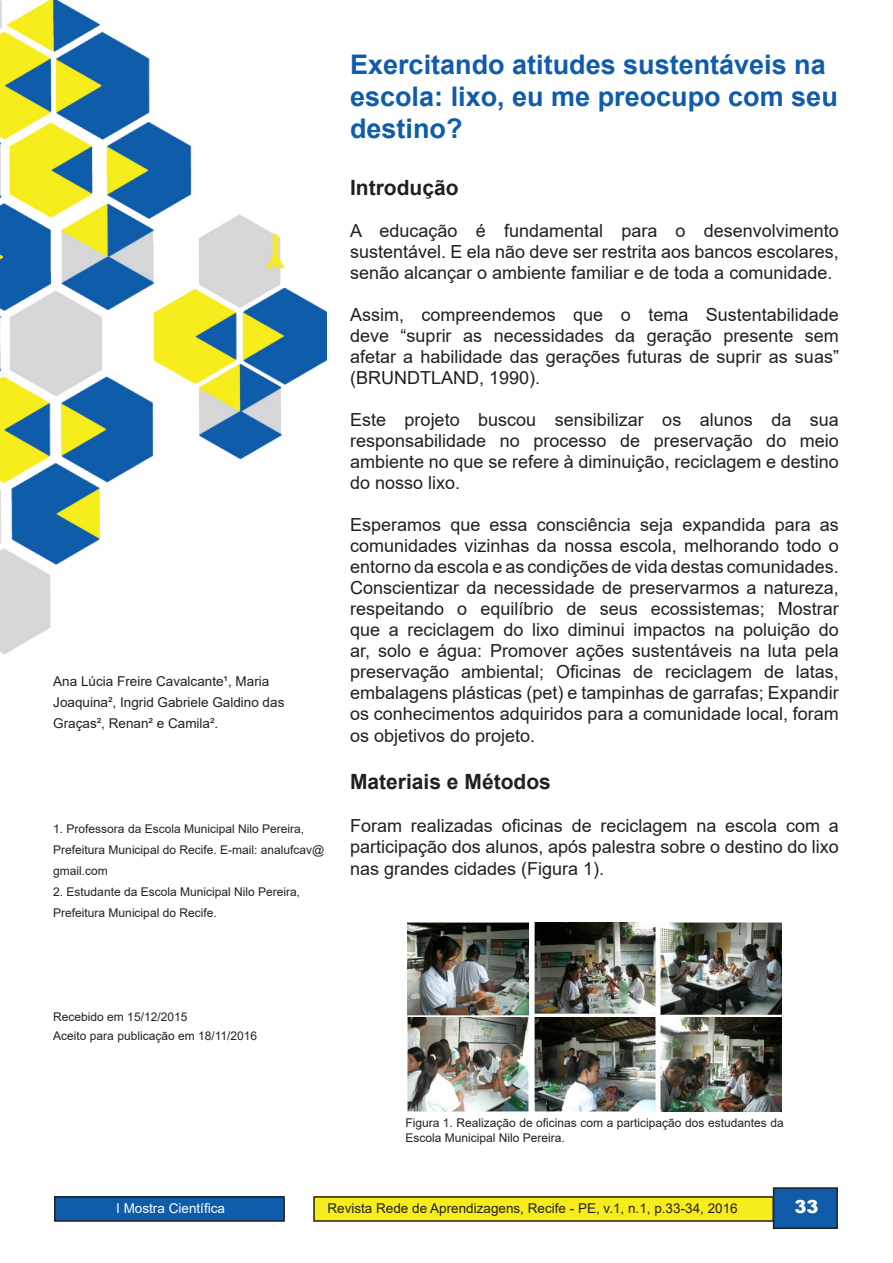
<style>
.page{position:relative;width:893px;height:1263px;background:#fff}
.page>*{position:absolute;margin:0;border:0;box-sizing:border-box;transform-origin:0 0}
.t1{font:700 27px/32.4px "Arial";color:#0f5caa}
.t2{font:700 21px "Arial";color:#231f20}
.t3{font:18px/21px "Arial";color:#231f20;text-align:justify}
.t4{font:900 18px "Arial";color:#fff}
.t5{font:13.5px/21px "Arial";color:#231f20}
.t6{font:13.5px "Arial";color:#fff}
.t7{font:12px/21px "Arial";color:#231f20}
</style>
<div class="page">
<div style="left:774px;top:1188px;width:63px;height:40px;background:#0f5caa"></div>
<div style="left:773px;top:1187px;width:65px;height:42px;border:2px solid #231f20"></div>
<div style="left:314px;top:1197px;width:459px;height:24px;background:#f7ed1c"></div>
<div style="left:313px;top:1196px;width:461px;height:26px;border:2px solid #231f20"></div>
<div style="left:55px;top:1197px;width:229px;height:24px;background:#0f5caa"></div>
<div style="left:54px;top:1196px;width:231px;height:26px;border:2px solid #231f20"></div>
<img style="left:0;top:0;width:326px;height:654px">
<img style="left:407px;top:922px;width:375px;height:190px">
<p class="t5" style="left:53px;top:671px;width:233px">Ana Lúcia Freire Cavalcante¹, Maria<br>Joaquina², Ingrid Gabriele Galdino das<br>Graças², Renan² e Camila².</p>
<p class="t7" style="left:53px;top:818px;width:272px">1. Professora da Escola Municipal Nilo Pereira,<br>Prefeitura Municipal do Recife. E-mail: analufcav@ gmail.com</p>
<p class="t7" style="left:53px;top:881px;width:248px">2. Estudante da Escola Municipal Nilo Pereira,<br>Prefeitura Municipal do Recife.</p>
<p class="t1" style="left:350px;top:48px;width:489px">Exercitando atitudes sustentáveis na escola: lixo, eu me preocupo com seu destino?</p>
<p class="t2" style="left:350px;top:172px;width:110px">Introdução</p>
<p class="t3" style="left:350px;top:220px;width:490px">A educação é fundamental para o desenvolvimento sustentável. E ela não deve ser restrita aos bancos escolares, senão alcançar o ambiente familiar e de toda a comunidade.</p>
<p class="t3" style="left:350px;top:304px;width:490px">Assim, compreendemos que o tema Sustentabilidade deve “suprir as necessidades da geração presente sem afetar a habilidade das gerações futuras de suprir as suas” (BRUNDTLAND, 1990).</p>
<p class="t3" style="left:350px;top:409px;width:490px">Este projeto buscou sensibilizar os alunos da sua responsabilidade no processo de preservação do meio ambiente no que se refere à diminuição, reciclagem e destino do nosso lixo.</p>
<p class="t3" style="left:350px;top:514px;width:490px">Esperamos que essa consciência seja expandida para as comunidades vizinhas da nossa escola, melhorando todo o entorno da escola e as condições de vida destas comunidades.<br>Conscientizar da necessidade de preservarmos a natureza, respeitando o equilíbrio de seus ecossistemas; Mostrar que a reciclagem do lixo diminui impactos na poluição do ar, solo e água: Promover ações sustentáveis na luta pela preservação ambiental; Oficinas de reciclagem de latas, embalagens plásticas (pet) e tampinhas de garrafas; Expandir os conhecimentos adquiridos para a comunidade local, foram os objetivos do projeto.</p>
<p class="t2" style="left:350px;top:766px;width:202px">Materiais e Métodos</p>
<p class="t3" style="left:350px;top:815px;width:490px;line-height:21.6px">Foram realizadas oficinas de reciclagem na escola com a participação dos alunos, após palestra sobre o destino do lixo nas grandes cidades (Figura 1).</p>
<p class="t7" style="left:53px;top:1006px;width:136px">Recebido em 15/12/2015</p>
<p class="t7" style="left:53px;top:1025px;width:205px">Aceito para publicação em 18/11/2016</p>
<p class="t7" style="left:405px;top:1115px;width:380px;line-height:14.4px">Figura 1. Realização de oficinas com a participação dos estudantes da<br>Escola Municipal Nilo Pereira.</p>
<p class="t6" style="left:116px;top:1198px;width:110px">I Mostra Científica</p>
<p class="t4" style="left:794px;top:1194px;width:26px">33</p>
<p class="t5" style="left:327px;top:1198px;width:412px">Revista Rede de Aprendizagens, Recife - PE, v.1, n.1, p.33-34, 2016</p>
</div>
